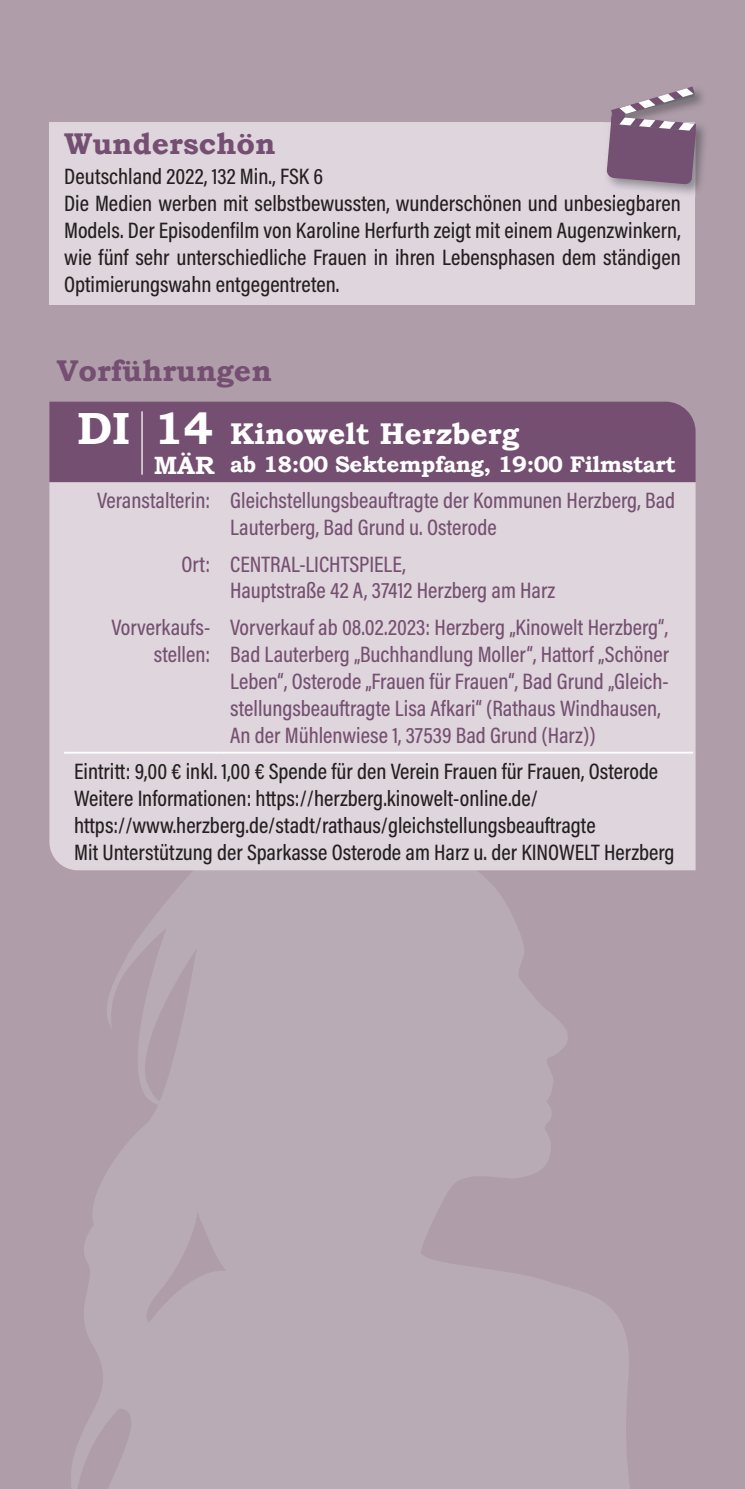
<style>
.page{position:relative;width:745px;height:1489px;background:#fff}
.page>*{position:absolute;margin:0;border:0;box-sizing:border-box;transform-origin:0 0}
.t1{font:700 45px "Bookman Old Style";color:#fff}
.t2{font:700 30px "Bookman Old Style";color:#744f71}
.t3{font:700 30px "Bookman Old Style";color:#fff}
.t4{font:700 25px "Bookman Old Style";color:#fff}
.t5{font:500 22.5px/27px "Acumin Pro Cond";color:#231f20}
.t6{font:500 22.5px/27px "Acumin Pro Cond";color:#744f71}
.t7{font:700 22.5px "Bookman Old Style";letter-spacing:-.02em;color:#fff}
</style>
<div class="page">
<div style="left:0;top:0;width:744px;height:1488px;background:#af9ea9"></div>
<svg style="left:71px;top:870px;width:564px;height:618px;fill:#b9abb5"></svg>
<div style="left:50px;top:122px;width:644px;height:183px;background:#dfd5dc"></div>
<div style="left:49px;top:482px;width:646px;height:388px;background:#dfd5dc"></div>
<div style="left:49px;top:401px;width:646px;height:81px;background:#744f71"></div>
<hr style="left:64px;top:751px;width:156px;height:2px;background:#fff">
<hr style="left:220px;top:751px;width:472px;height:2px;background:#fff">
<hr style="left:141px;top:411px;width:1px;height:63px;background:#fff">
<img style="left:694px;top:89px;width:11px;height:108px">
<svg style="left:606px;top:86px;width:89px;height:98px"></svg>
<h2 class="t2" style="left:64px;top:122px;width:213px">Wunderschön</h2>
<p class="t5" style="left:64px;top:162px;width:617px">Deutschland 2022, 132 Min., FSK 6<br>Die Medien werben mit selbstbewussten, wunderschönen und unbesiegbaren Models. Der Episodenfilm von Karoline Herfurth zeigt mit einem Augenzwinkern, wie fünf sehr unterschiedliche Frauen in ihren Lebensphasen dem ständigen Optimierungswahn entgegentreten.</p>
<h2 class="t2" style="left:57px;top:349px;width:216px">Vorführungen</h2>
<h1 class="t1" style="left:77px;top:396px;width:137px">DI 14</h1>
<p class="t4" style="left:154px;top:447px;width:63px">MÄR</p>
<h2 class="t3" style="left:230px;top:412px;width:290px">Kinowelt Herzberg</h2>
<p class="t7" style="left:230px;top:447px;width:447px">ab 18:00 Sektempfang, 19:00 Filmstart</p>
<p class="t6" style="left:230px;top:486px;width:446px;text-indent:-133px">Veranstalterin: Gleichstellungsbeauftragte der Kommunen Herzberg, Bad<br>Lauterberg, Bad Grund u. Osterode</p>
<p class="t6" style="left:230px;top:550px;width:326px;line-height:26.2px;text-indent:-49px">Ort: CENTRAL-LICHTSPIELE,<br>Hauptstraße 42 A, 37412 Herzberg am Harz</p>
<p class="t6" style="left:111px;top:613px;width:100px;text-align:right">Vorverkaufs&shy;stellen:</p>
<p class="t6" style="left:230px;top:613px;width:440px">Vorverkauf ab 08.02.2023: Herzberg „Kinowelt Herzberg“, Bad Lauterberg „Buchhandlung Moller“, Hattorf „Schöner Leben“, Osterode „Frauen für Frauen“, Bad Grund „Gleich&shy;stellungsbeauftragte Lisa Afkari“ (Rathaus Windhausen, An der Mühlenwiese 1, 37539 Bad Grund (Harz))</p>
<p class="t5" style="left:74px;top:757px;width:601px">Eintritt: 9,00 € inkl. 1,00 € Spende für den Verein Frauen für Frauen, Osterode Weitere Informationen: https://herzberg.kinowelt-online.de/ https://www.herzberg.de/stadt/rathaus/gleichstellungsbeauftragte<br>Mit Unterstützung der Sparkasse Osterode am Harz u. der KINOWELT Herzberg</p>
</div>
